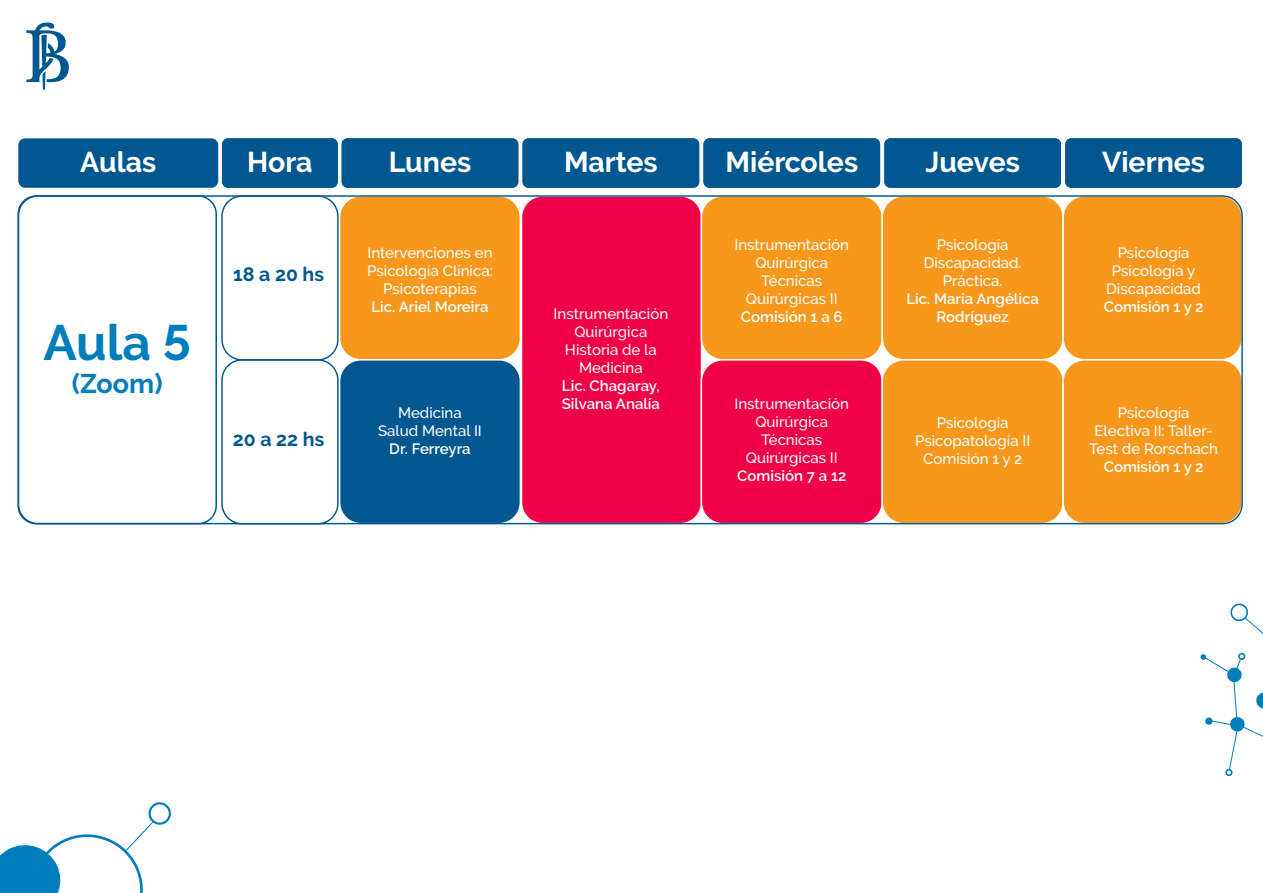
<style>
.page{position:relative;width:1263px;height:893px;background:#fff}
.page>*{position:absolute;margin:0;border:0;box-sizing:border-box;transform-origin:0 0}
.t1{font:700 49.5px "Raleway";color:#007dbb}
.t2{font:700 28.5px "Raleway";color:#fff}
.t3{font:700 27px "Raleway";color:#007dbb}
.t4{font:700 19.5px "Raleway";color:#015890}
.t5{font:500 15px/18px "Raleway";color:#fff;text-align:center}
.t6{font:600 15px/18px "Raleway";color:#fff}
</style>
<div class="page">
<div style="left:521px;top:196px;width:180px;height:328px;background:#f00044;border-radius:21px"></div>
<div style="left:521px;top:195px;width:181px;height:329px;border:2px solid #fff;border-radius:21px"></div>
<div style="left:18px;top:195px;width:199px;height:329px;border:2px solid #015890;border-radius:18px"></div>
<div style="left:18px;top:138px;width:200px;height:50px;background:#015890;border-radius:7px"></div>
<div style="left:222px;top:138px;width:116px;height:50px;background:#015890;border-radius:6px"></div>
<div style="left:342px;top:138px;width:176px;height:50px;background:#015890;border-radius:6px"></div>
<div style="left:522px;top:138px;width:177px;height:50px;background:#015890;border-radius:6px"></div>
<div style="left:703px;top:138px;width:177px;height:50px;background:#015890;border-radius:6px"></div>
<div style="left:884px;top:138px;width:177px;height:50px;background:#015890;border-radius:6px"></div>
<div style="left:1065px;top:138px;width:177px;height:50px;background:#015890;border-radius:6px"></div>
<div style="left:340px;top:196px;width:180px;height:164px;background:#f7981d;border-radius:21px"></div>
<div style="left:339px;top:195px;width:182px;height:165px;border:2px solid #fff;border-radius:21px"></div>
<div style="left:340px;top:360px;width:180px;height:164px;background:#015890;border-radius:21px"></div>
<div style="left:339px;top:359px;width:182px;height:165px;border:2px solid #fff;border-radius:21px"></div>
<div style="left:701px;top:196px;width:181px;height:164px;background:#f7981d;border-radius:21px"></div>
<div style="left:701px;top:195px;width:182px;height:165px;border:2px solid #fff;border-radius:21px"></div>
<div style="left:701px;top:360px;width:181px;height:164px;background:#f00044;border-radius:21px"></div>
<div style="left:701px;top:359px;width:182px;height:165px;border:2px solid #fff;border-radius:21px"></div>
<div style="left:882px;top:196px;width:181px;height:164px;background:#f7981d;border-radius:21px"></div>
<div style="left:881px;top:195px;width:183px;height:165px;border:2px solid #fff;border-radius:21px"></div>
<div style="left:882px;top:360px;width:181px;height:164px;background:#f7981d;border-radius:21px"></div>
<div style="left:881px;top:359px;width:183px;height:165px;border:2px solid #fff;border-radius:21px"></div>
<div style="left:1063px;top:196px;width:179px;height:164px;background:#f7981d;border-radius:21px"></div>
<div style="left:1062px;top:195px;width:181px;height:165px;border:2px solid #fff;border-radius:21px"></div>
<div style="left:1063px;top:360px;width:179px;height:164px;background:#f7981d;border-radius:21px"></div>
<div style="left:1062px;top:359px;width:181px;height:165px;border:2px solid #fff;border-radius:21px"></div>
<div style="left:221px;top:195px;width:118px;height:166px;border:1px solid #015890;border-radius:20px"></div>
<div style="left:221px;top:359px;width:118px;height:165px;border:1px solid #015890;border-radius:20px"></div>
<svg style="left:26px;top:22px;width:43px;height:68px"></svg>
<svg style="left:0;top:802px;width:171px;height:91px"></svg>
<svg style="left:1200px;top:652px;width:63px;height:125px"></svg>
<svg style="left:1230px;top:603px;width:33px;height:31px"></svg>
<h2 class="t2" style="left:80px;top:146px;width:77px">Aulas</h2>
<h2 class="t2" style="left:247px;top:146px;width:67px">Hora</h2>
<h2 class="t2" style="left:389px;top:146px;width:84px">Lunes</h2>
<h2 class="t2" style="left:564px;top:146px;width:95px">Martes</h2>
<h2 class="t2" style="left:725px;top:146px;width:134px">Miércoles</h2>
<h2 class="t2" style="left:925px;top:146px;width:96px">Jueves</h2>
<h2 class="t2" style="left:1102px;top:146px;width:105px">Viernes</h2>
<h1 class="t1" style="left:43px;top:314px;width:149px">Aula 5</h1>
<h3 class="t3" style="left:72px;top:368px;width:93px">(Zoom)</h3>
<h3 class="t4" style="left:233px;top:263px;width:93px">18 a 20 hs</h3>
<h3 class="t4" style="left:233px;top:428px;width:93px">20 a 22 hs</h3>
<p class="t5" style="left:367px;top:244px;width:127px">Intervenciones en<br>Psicología Clínica:<br>Psicoterapias</p>
<p class="t6" style="left:371px;top:298px;width:118px">Lic. Ariel Moreira</p>
<p class="t5" style="left:378px;top:404px;width:105px">Medicina<br>Salud Mental II</p>
<p class="t6" style="left:389px;top:440px;width:83px">Dr. Ferreyra</p>
<p class="t5" style="left:554px;top:305px;width:116px">Instrumentación<br>Quirúrgica<br>Historia de la<br>Medicina</p>
<p class="t6" style="left:562px;top:377px;width:100px">Lic. Chagaray,<br>Silvana Analía</p>
<p class="t5" style="left:734px;top:236px;width:116px">Instrumentación<br>Quirúrgica<br>Técnicas<br>Quirúrgicas II</p>
<p class="t6" style="left:741px;top:308px;width:103px">Comisión 1 a 6</p>
<p class="t5" style="left:734px;top:395px;width:116px">Instrumentación<br>Quirúrgica<br>Técnicas<br>Quirúrgicas II</p>
<p class="t6" style="left:737px;top:467px;width:110px">Comisión 7 a 12</p>
<p class="t5" style="left:924px;top:236px;width:99px">Psicología<br>Discapacidad.<br>Práctica.</p>
<p class="t6" style="left:906px;top:290px;width:134px;text-align:center">Lic. María Angélica<br>Rodríguez</p>
<p class="t5" style="left:915px;top:414px;width:117px">Psicología<br>Psicopatología II<br>Comisión 1 y 2</p>
<p class="t5" style="left:1106px;top:244px;width:96px">Psicología<br>Psicología y<br>Discapacidad</p>
<p class="t6" style="left:1104px;top:298px;width:101px">Comisión 1 y 2</p>
<p class="t5" style="left:1089px;top:404px;width:131px">Psicología<br>Electiva II: Taller-<br>Test de Rorschach</p>
<p class="t6" style="left:1104px;top:458px;width:101px">Comisión 1 y 2</p>
</div>
